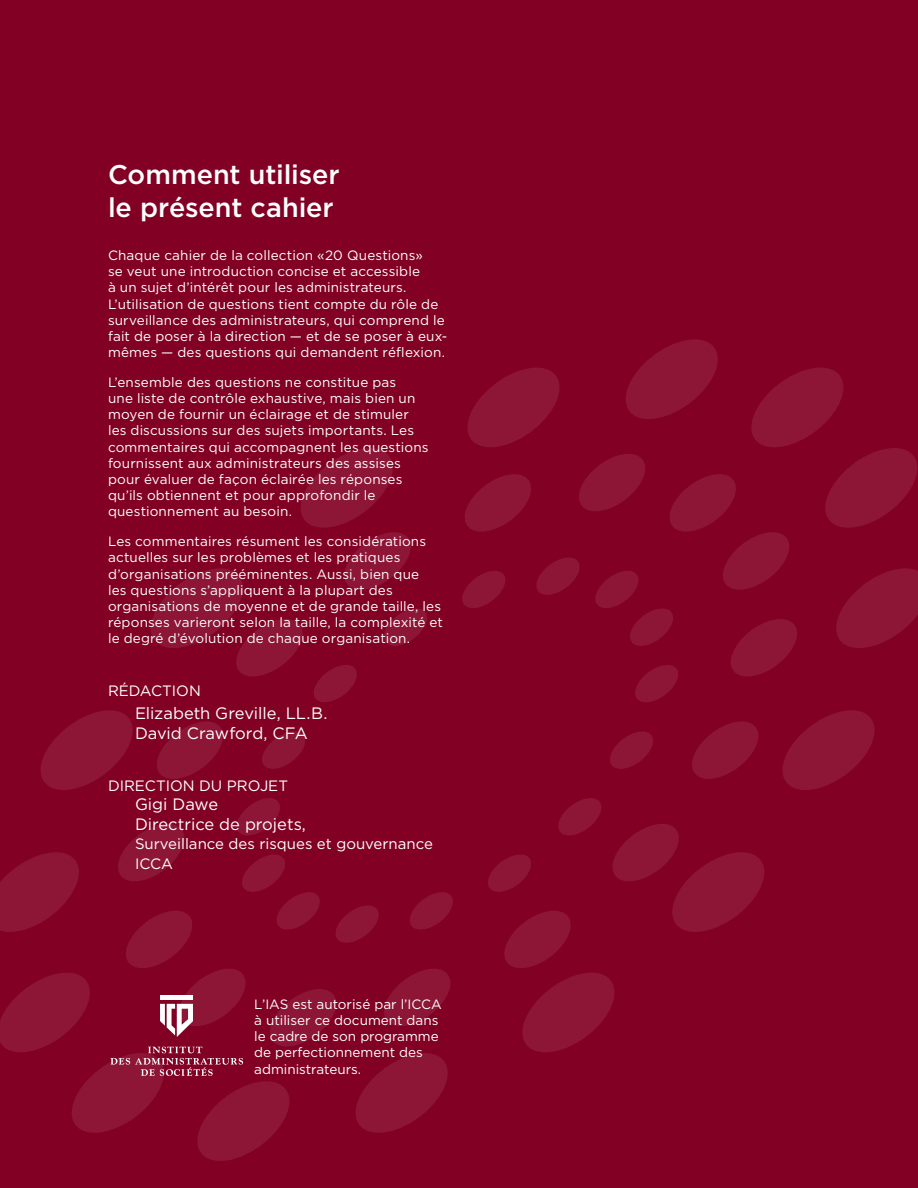
<style>
.page{position:relative;width:918px;height:1188px;background:#820024}
.page>*{position:absolute;margin:0;border:0;box-sizing:border-box;transform-origin:0 0}
.t1{font:500 27px/32.4px "Gotham";letter-spacing:-.005em;color:#fff}
.t2{font:16.5px/19.8px "Gotham";letter-spacing:-.005em;color:#fff}
.t3{font:15px/19.8px "Gotham";color:#fff}
.t4{font:13.5px/16.2px "Gotham";letter-spacing:.01em;color:#fff}
</style>
<div class="page">
<svg style="left:157px;top:721px;width:66px;height:58px"></svg>
<svg style="left:262px;top:732px;width:43px;height:37px"></svg>
<svg style="left:41px;top:710px;width:92px;height:80px"></svg>
<svg style="left:151px;top:448px;width:276px;height:254px"></svg>
<svg style="left:488px;top:798px;width:276px;height:254px"></svg>
<svg style="left:462px;top:339px;width:456px;height:451px"></svg>
<svg style="left:0;top:798px;width:453px;height:363px"></svg>
<h1 class="t1" style="left:108px;top:158px;width:233px">Comment utiliser le présent cahier</h1>
<p class="t4" style="left:108px;top:247px;width:341px">Chaque cahier de la collection «20 Questions»<br>se veut une introduction concise et accessible<br>à un sujet d’intérêt pour les administrateurs.<br>L’utilisation de questions tient compte du rôle de surveillance des administrateurs, qui comprend le fait de poser à la direction — et de se poser à eux&shy;mêmes — des questions qui demandent réflexion.</p>
<p class="t4" style="left:108px;top:374px;width:322px">L’ensemble des questions ne constitue pas<br>une liste de contrôle exhaustive, mais bien un moyen de fournir un éclairage et de stimuler les discussions sur des sujets importants. Les commentaires qui accompagnent les questions fournissent aux administrateurs des assises pour évaluer de façon éclairée les réponses qu’ils obtiennent et pour approfondir le questionnement au besoin.</p>
<p class="t4" style="left:108px;top:533px;width:336px">Les commentaires résument les considérations actuelles sur les problèmes et les pratiques d’organisations prééminentes. Aussi, bien que<br>les questions s’appliquent à la plupart des organisations de moyenne et de grande taille, les réponses varieront selon la taille, la complexité et le degré d’évolution de chaque organisation.</p>
<p class="t3" style="left:108px;top:681px;width:33px">Rédac</p>
<p class="t3" style="left:162px;top:681px;width:40px">tion</p>
<p class="t2" style="left:135px;top:703px;width:194px">Elizabeth G reville, LL .B.<br>David Crawford, CFA</p>
<p class="t3" style="left:108px;top:775px;width:28px">Direc</p>
<p class="t3" style="left:156px;top:775px;width:134px">tion du projet</p>
<p class="t2" style="left:135px;top:794px;width:172px">Gigi Dawe<br>Directrice de projets,</p>
<p class="t3" style="left:135px;top:834px;width:300px">Surveillance des risques et gouvernance<br>I CCA</p>
<p class="t4" style="left:254px;top:996px;width:189px">L’IAS est autorisé par l’I CCA à utiliser ce document dans le cadre de son programme de perfectionnement des administrateurs.</p>
</div>
